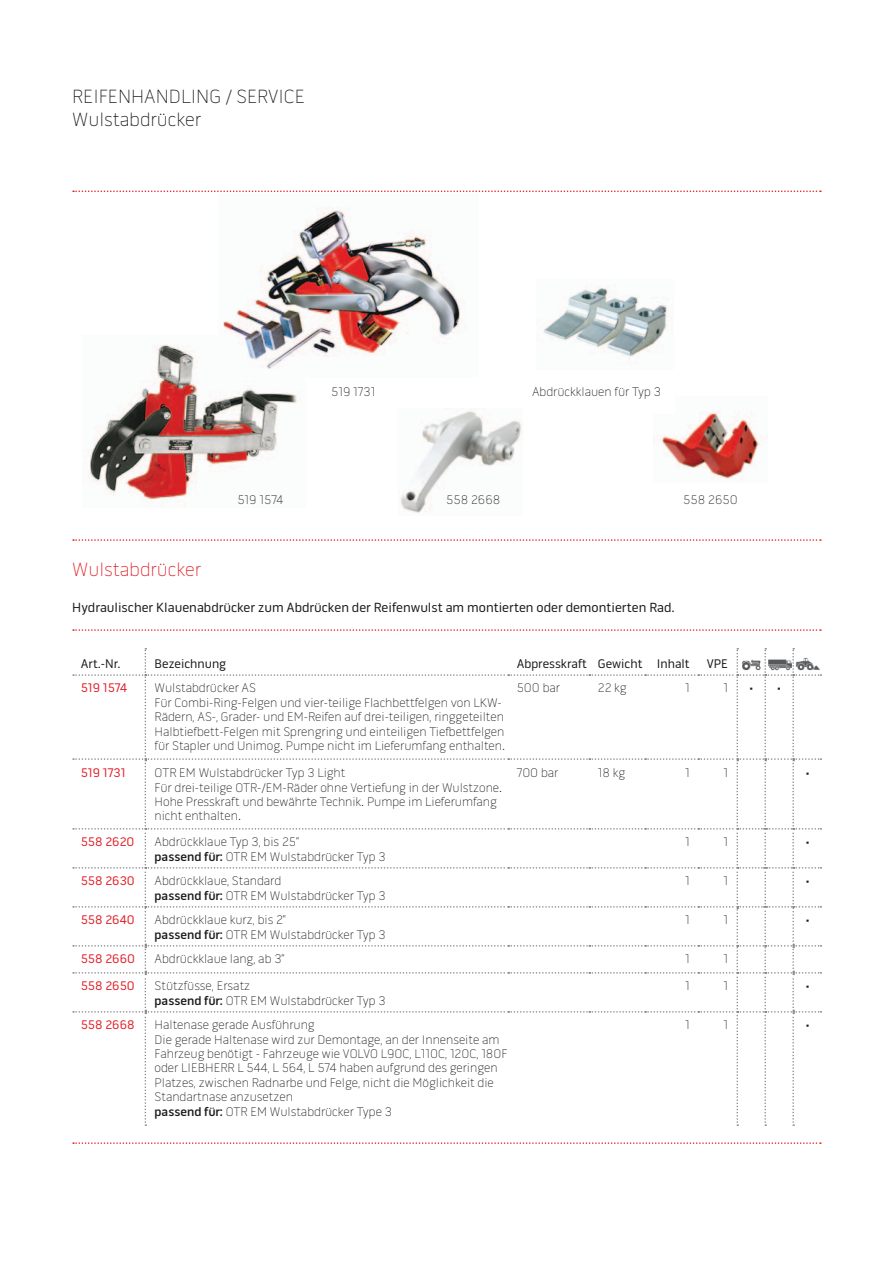
<style>
.page{position:relative;width:893px;height:1263px;background:#fff}
.page>*{position:absolute;margin:0;border:0;box-sizing:border-box;transform-origin:0 0}
.t1{font:100 19.5px/22.8px "Pill Gothic 600 mg";color:#1a181b}
.t2{font:100 19.5px "Pill Gothic 600 mg";color:#e21e26}
.t3{font:13.5px "Pill Gothic 600 mg";color:#1a181b}
.t4{font:100 12.75px/14.4px "Pill Gothic 600 mg";color:#1a181b}
.t5{font:12.75px "Pill Gothic 600 mg";color:#e21e26}
.t6{font:12.75px "Pill Gothic 600 mg";color:#1a181b}
.s1{font-weight:500}
</style>
<div class="page">
<img style="left:543px;top:285px;width:129px;height:74px">
<img style="left:88px;top:344px;width:210px;height:158px">
<img style="left:219px;top:207px;width:247px;height:170px">
<img style="left:654px;top:411px;width:111px;height:70px">
<svg style="left:73px;top:648px;width:748px;height:478px"></svg>
<div style="left:519px;top:373px;width:155px;height:41px;background:#fff"></div>
<img style="left:400px;top:410px;width:122px;height:103px">
<svg style="left:73px;top:191px;width:748px;height:1px"></svg>
<svg style="left:73px;top:539px;width:748px;height:2px"></svg>
<svg style="left:73px;top:629px;width:748px;height:2px"></svg>
<svg style="left:73px;top:1142px;width:748px;height:2px"></svg>
<p class="t1" style="left:72px;top:85px;width:222px">Reifen han dling / Service<br>Wulstabdrücker</p>
<p class="t4" style="left:237px;top:492px;width:48px">519 1574</p>
<p class="t4" style="left:331px;top:384px;width:46px">519 1731</p>
<p class="t4" style="left:532px;top:384px;width:130px">Abdrückklauen für Typ 3</p>
<p class="t4" style="left:446px;top:492px;width:56px">558 2668</p>
<p class="t4" style="left:683px;top:492px;width:56px">558 2650</p>
<p class="t2" style="left:72px;top:558px;width:130px">Wulstabdrücker</p>
<p class="t3" style="left:72px;top:599px;width:604px">Hydraulischer Klauenabdrücker zum Abdrücken der Reifenwulst am montierten oder demontierten Rad.</p>
<p class="t6" style="left:81px;top:656px;width:41px">Art.-Nr.</p>
<p class="t6" style="left:155px;top:656px;width:73px">Bezeichnung</p>
<p class="t6" style="left:517px;top:656px;width:175px">Abpresskraft Gewicht Inhalt</p>
<p class="t6" style="left:707px;top:656px;width:23px">VPE</p>
<p class="t5" style="left:81px;top:680px;width:48px">519 1574</p>
<p class="t4" style="left:155px;top:681px;width:352px">Wulstabdrücker AS<br>Für Combi-Ring-Felgen und vier-teilige Flachbettfelgen von LKW-Rädern, AS-, Grader- und EM-Reifen auf drei-teiligen, ringgeteilten Halbtiefbett-Felgen mit Sprengring und einteiligen Tiefbettfelgen für Stapler und Unimog. Pumpe nicht im Lieferumfang enthalten.</p>
<p class="t4" style="left:517px;top:681px;width:45px">500 bar</p>
<p class="t4" style="left:598px;top:681px;width:30px">22 kg</p>
<p class="t4" style="left:685px;top:681px;width:6px">1</p>
<p class="t4" style="left:723px;top:681px;width:6px">1</p>
<p class="t4" style="left:749px;top:681px;width:34px">• •</p>
<p class="t5" style="left:81px;top:765px;width:46px">519 1731</p>
<p class="t4" style="left:155px;top:766px;width:349px">OTR EM Wulstabdrücker Typ 3 Light<br>Für drei-teilige OTR-/EM-Räder ohne Vertiefung in der Wulstzone.<br>H ohe Presskraft und bewährte Technik. Pumpe im Lieferumfang nicht enthalten.</p>
<p class="t4" style="left:517px;top:765px;width:43px">700 bar</p>
<p class="t4" style="left:598px;top:765px;width:29px">18 kg</p>
<p class="t4" style="left:685px;top:765px;width:6px">1</p>
<p class="t4" style="left:723px;top:765px;width:6px">1</p>
<p class="t4" style="left:805px;top:765px;width:6px">•</p>
<p class="t5" style="left:81px;top:834px;width:55px">558 2620</p>
<p class="t4" style="left:155px;top:834px;width:233px">Abdrückklaue Typ 3, bis 25“<br><span class="s1">passend für:</span> OTR EM Wulstabdrücker Typ 3</p>
<p class="t4" style="left:685px;top:834px;width:6px">1</p>
<p class="t4" style="left:723px;top:834px;width:6px">1</p>
<p class="t4" style="left:805px;top:834px;width:6px">•</p>
<p class="t5" style="left:81px;top:873px;width:55px">558 2630</p>
<p class="t4" style="left:155px;top:873px;width:233px">Abdrückklaue, Standard<br><span class="s1">passend für:</span> OTR EM Wulstabdrücker Typ 3</p>
<p class="t4" style="left:685px;top:873px;width:6px">1</p>
<p class="t4" style="left:723px;top:873px;width:6px">1</p>
<p class="t4" style="left:805px;top:873px;width:6px">•</p>
<p class="t5" style="left:81px;top:912px;width:55px">558 2640</p>
<p class="t4" style="left:155px;top:913px;width:233px">Abdrückklaue kurz, bis 2“<br><span class="s1">passend für:</span> OTR EM Wulstabdrücker Typ 3</p>
<p class="t4" style="left:685px;top:913px;width:6px">1</p>
<p class="t4" style="left:723px;top:913px;width:6px">1</p>
<p class="t4" style="left:805px;top:913px;width:6px">•</p>
<p class="t5" style="left:81px;top:951px;width:56px">558 2660</p>
<p class="t4" style="left:155px;top:952px;width:131px">Abdrückklaue lang, ab 3“</p>
<p class="t4" style="left:685px;top:952px;width:6px">1</p>
<p class="t4" style="left:723px;top:952px;width:6px">1</p>
<p class="t5" style="left:81px;top:978px;width:55px">558 2650</p>
<p class="t4" style="left:155px;top:979px;width:233px">Stützfüsse, Ersatz<br><span class="s1">passend für:</span> OTR EM Wulstabdrücker Typ 3</p>
<p class="t4" style="left:685px;top:979px;width:6px">1</p>
<p class="t4" style="left:723px;top:979px;width:6px">1</p>
<p class="t4" style="left:805px;top:979px;width:6px">•</p>
<p class="t5" style="left:81px;top:1017px;width:55px">558 2668</p>
<p class="t4" style="left:155px;top:1018px;width:354px">Haltenase gerade Ausführung<br>D ie gerade Haltenase wird zur Demontage, an der I nnenseite am Fahrzeug benötigt - Fahrzeuge wie VOLVO L90C, L110C, 120C, 180F oder LI EBH ERR L 544, L 564, L 574 haben aufgrund des geringen Platzes, zwischen Radnarbe und Felge, nicht die Möglichkeit die Standartnase anzusetzen<br><span class="s1">passend für:</span> OTR EM Wulstabdrücker Type 3</p>
<p class="t4" style="left:685px;top:1017px;width:6px">1</p>
<p class="t4" style="left:723px;top:1017px;width:6px">1</p>
<p class="t4" style="left:805px;top:1017px;width:6px">•</p>
</div>
